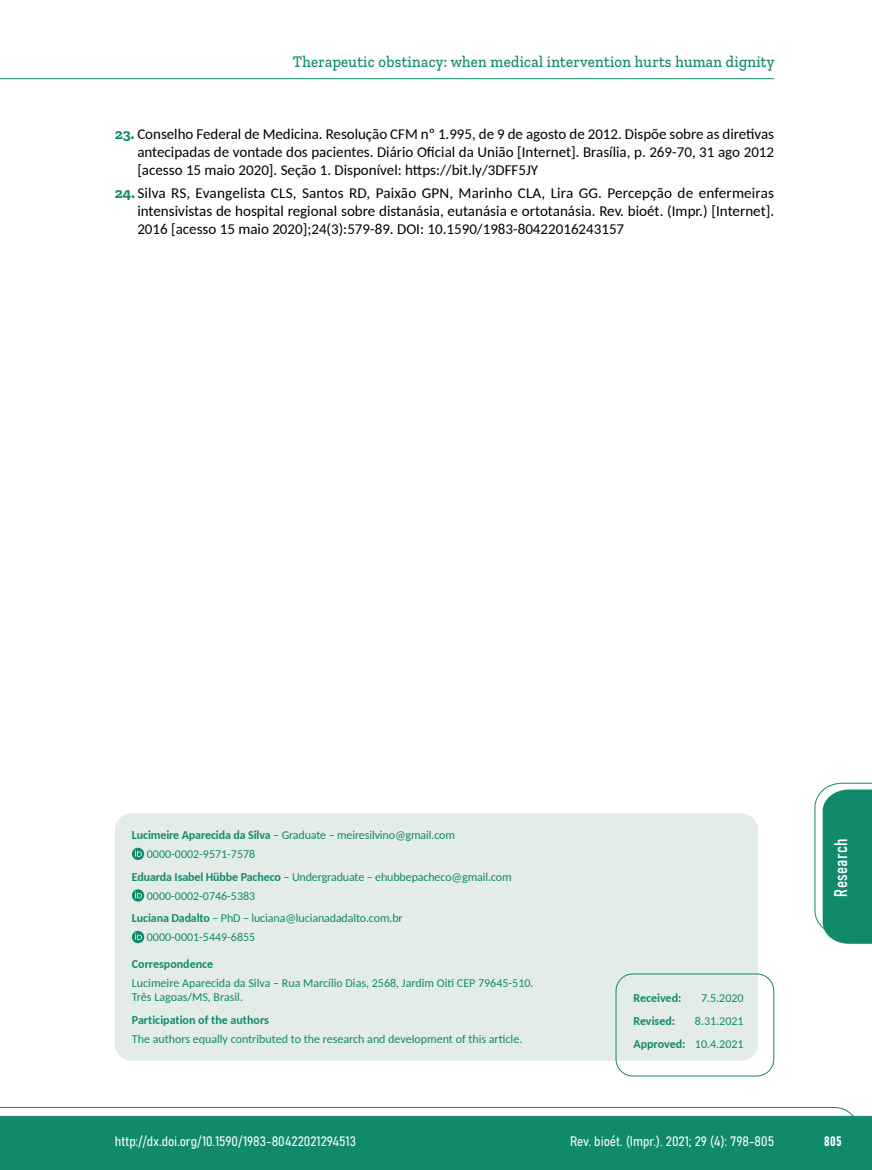
<style>
.page{position:relative;width:872px;height:1170px;background:#fff}
.page>*{position:absolute;margin:0;border:0;box-sizing:border-box;transform-origin:0 0}
.t1{font:18px "Bahnschrift";letter-spacing:.02em;color:#fff}
.t2{font:500 16.5px "Zilla Slab";letter-spacing:.02em;color:#10896d;scale:.9 1}
.t3{font:15px/18px "Carlito";color:#000;text-align:justify}
.t4{font:13.5px "Bahnschrift";color:#fff}
.t5{font:12px/18.6px "Carlito";color:#10896d}
.t6{font:700 12px "Carlito";color:#10896d}
.s1{font-family:"Zilla Slab";font-weight:700;color:#10896d}
.s2{font-weight:700}
</style>
<div class="page">
<svg style="left:0;top:1107px;width:859px;height:62px;background:#2e977f"></svg>
<hr style="left:0;top:78px;width:774px;height:1px;background:#10896d">
<div style="left:115px;top:813px;width:643px;height:247px;background:#e4ece8;border-radius:17px"></div>
<svg style="left:132px;top:847px;width:12px;height:13px"></svg>
<svg style="left:135px;top:849px;width:7px;height:7px"></svg>
<svg style="left:132px;top:889px;width:12px;height:12px"></svg>
<svg style="left:135px;top:891px;width:7px;height:7px"></svg>
<svg style="left:132px;top:930px;width:12px;height:13px"></svg>
<svg style="left:135px;top:933px;width:7px;height:6px"></svg>
<div style="left:615px;top:973px;width:159px;height:103px;border:1px solid #10896d;border-radius:17px"></div>
<svg style="left:814px;top:782px;width:58px;height:161px"></svg>
<p class="t2" style="left:293px;top:53px;width:536px">Therapeutic obstinacy: when medical intervention hurts human dignity</p>
<p class="t3" style="left:137px;top:125px;width:638px;text-indent:-22px"><span class="s1">23.</span> Conselho Federal de Medicina. Resolução CFM nº 1.995, de 9 de agosto de 2012. Dispõe sobre as diretivas antecipadas de vontade dos pacientes. Diário Oficial da União [Internet]. Brasília, p. 269-70, 31 ago 2012 [acesso 15 maio 2020]. Seção 1. Disponível: https://bit.ly/3DFF5JY</p>
<p class="t3" style="left:137px;top:183px;width:638px;text-indent:-22px"><span class="s1">24.</span> Silva RS, Evangelista CLS, Santos RD, Paixão GPN, Marinho CLA, Lira GG. Percepção de enfermeiras intensivistas de hospital regional sobre distanásia, eutanásia e ortotanásia. Rev. bioét. (Impr.) [Internet].<br>2016 [acesso 15 maio 2020];24(3):579-89. DOI: 10.1590/1983-80422016243157</p>
<p class="t5" style="left:147px;top:825px;width:310px;text-indent:-15px"><span class="s2">Lucimeire Aparecida da Silva</span> – Graduate – meiresilvino@gmail.com<br>0000-0002-9571-7578</p>
<p class="t5" style="left:147px;top:866px;width:366px;text-indent:-15px"><span class="s2">Eduarda Isabel Hübbe Pacheco</span> – Undergraduate – ehubbepacheco@gmail.com<br>0000-0002-0746-5383</p>
<p class="t5" style="left:147px;top:908px;width:257px;text-indent:-15px"><span class="s2">Luciana Dadalto</span> – PhD – luciana@lucianadadalto.com.br<br>0000-0001-5449-6855</p>
<p class="t6" style="left:132px;top:955px;width:83px">Correspondence</p>
<p class="t5" style="left:132px;top:975px;width:403px;line-height:14.4px">Lucimeire Aparecida da Silva – Rua Marcílio Dias, 2568, Jardim Oiti CEP 79645-510.<br>Três Lagoas/MS, Brasil.</p>
<p class="t6" style="left:132px;top:1011px;width:139px">Participation of the authors</p>
<p class="t5" style="left:132px;top:1028px;width:392px">The authors equally contributed to the research and development of this article.</p>
<p class="t6" style="left:633px;top:989px;width:49px">Received:</p>
<p class="t5" style="left:701px;top:987px;width:44px">7.5.2020</p>
<p class="t6" style="left:633px;top:1012px;width:43px">Revised:</p>
<p class="t5" style="left:633px;top:1008px;width:112px;line-height:23px;text-align:right">8.31.2021<br><span class="s2">Approved:</span> 10.4.2021</p>
<p class="t1" style="left:827px;top:896px;width:59px;rotate:-90deg">Research</p>
<p class="t4" style="left:115px;top:1131px;width:242px">http://dx.doi.org/10.1590/1983-80422021294513</p>
<p class="t4" style="left:570px;top:1131px;width:206px">Rev. bioét. (Impr.). 2021; 29 (4): 798-805</p>
<p class="t4" style="left:824px;top:1130px;width:19px">805</p>
</div>
